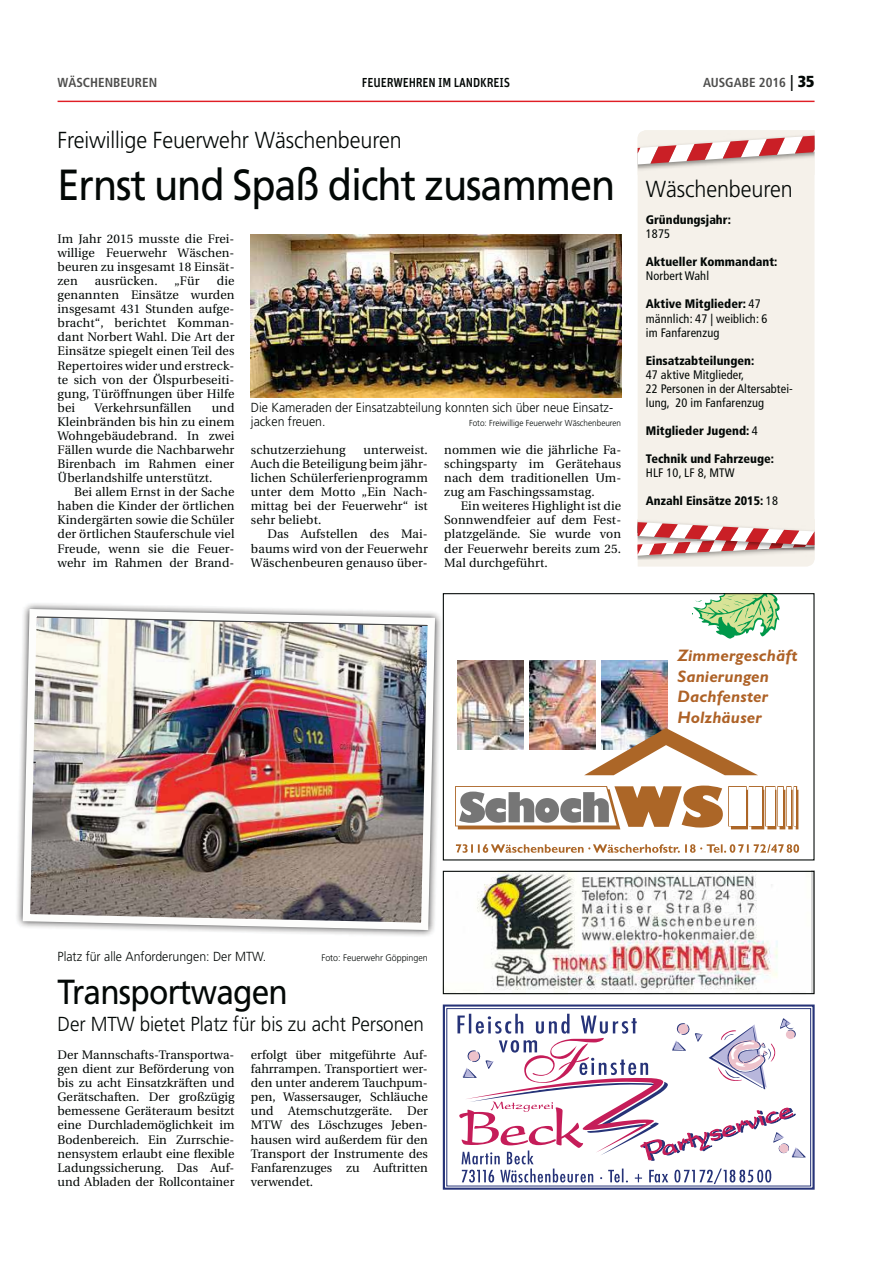
<style>
.page{position:relative;width:893px;height:1263px;background:#fff}
.page>*{position:absolute;margin:0;border:0;box-sizing:border-box;transform-origin:0 0}
.t1{font:43.5px "Frutiger";letter-spacing:-.025em;color:#030806;scale:.91 1}
.t2{font:34.8px "Frutiger";letter-spacing:-.025em;color:#030806;scale:.91 1}
.t3{font:300 23.25px "Frutiger";letter-spacing:-.005em;color:#030806;scale:.93 1}
.t4{font:300 20.25px "Frutiger";letter-spacing:-.005em;color:#030806;scale:.93 1}
.t5{font:italic 700 16.65px/20.9px "Gill Sans";letter-spacing:.01em;color:#ae6227}
.t6{font:italic 700 16.2px/27.9px "Gill Sans";color:#ac6627}
.t7{font:300 13.2px/14.1px "Frutiger";color:#030806;scale:.94 1}
.t8{font:700 condensed 13.05px "Frutiger";color:#4e4e4d}
.t9{font:500 13.05px "Unit Pro";letter-spacing:-.01em;color:#030806;scale:.91 1}
.t10{font:12.3px/14.1px "Utopia";letter-spacing:.01em;color:#030806;text-align:justify}
.t11{font:condensed 12.3px/14.1px "Frutiger";letter-spacing:.01em;color:#030806}
.t12{font:900 condensed 12.3px "Frutiger";color:#030806}
.t13{font:300 9.45px "Frutiger";color:#030806;scale:.94 1}
.t14{font:300 8.7px "Frutiger";color:#030806;scale:.94 1}
.s1{font-size:15.9px;color:#030806}
.s2{font-weight:900;font-size:15.9px;color:#030806}
.s3{font-weight:900}
.s4{font-weight:400}
</style>
<div class="page">
<hr style="left:58px;top:101px;width:756px;height:1px;background:#e01e25">
<div style="left:638px;top:175px;width:176px;height:392px;background:#f5f1ea"></div>
<img style="left:638px;top:556px;width:176px;height:4px">
<svg style="left:638px;top:136px;width:176px;height:28px"></svg>
<svg style="left:638px;top:520px;width:176px;height:36px"></svg>
<img style="left:251px;top:234px;width:370px;height:163px">
<img style="left:19px;top:605px;width:420px;height:329px">
<svg style="left:456px;top:844px;width:343px;height:9px"></svg>
<img style="left:529px;top:660px;width:66px;height:90px">
<img style="left:602px;top:660px;width:66px;height:68px">
<img style="left:457px;top:660px;width:66px;height:90px">
<svg style="left:584px;top:728px;width:174px;height:48px"></svg>
<svg style="left:455px;top:786px;width:343px;height:44px"></svg>
<hr style="left:794px;top:787px;width:2px;height:39px;background:#fff">
<svg style="left:693px;top:595px;width:87px;height:43px"></svg>
<div style="left:443px;top:593px;width:371px;height:268px;border:1px solid #030806"></div>
<div style="left:443px;top:1005px;width:371px;height:185px;border:2px solid #263378"></div>
<div style="left:446px;top:1008px;width:365px;height:178px;border:1px solid #263378"></div>
<svg style="left:457px;top:1014px;width:349px;height:170px"></svg>
<img style="left:477px;top:873px;width:301px;height:117px">
<div style="left:443px;top:871px;width:371px;height:123px;border:1px solid #030806"></div>
<p class="t8" style="left:58px;top:77px;width:101px">WÄSCHENBEUREN</p>
<p class="t9" style="left:362px;top:75px;width:164px">FEUERWEHREN IM LANDKREIS</p>
<p class="t8" style="left:703px;top:77px;width:113px">AUSGABE 2016 <span class="s1">|</span> <span class="s2">35</span></p>
<h3 class="t3" style="left:58px;top:130px;width:371px">Freiwillige Feuerwehr Wäschenbeuren</h3>
<h1 class="t1" style="left:58px;top:168px;width:614px">Ernst und Spaß dicht zusammen</h1>
<p class="t10" style="left:58px;top:233px;width:178px">Im Jahr 2015 musste die Frei&shy;willige Feuerwehr Wäschen&shy;beuren zu insgesamt 18 Einsät&shy;zen</p>
<h3 class="t3" style="left:646px;top:179px;width:159px">Wäschenbeuren</h3>
<p class="t12" style="left:646px;top:215px;width:86px">Gründungsjahr:</p>
<p class="t11" style="left:646px;top:228px;width:26px">1875</p>
<p class="t12" style="left:646px;top:257px;width:133px">Aktueller Kommandant:</p>
<p class="t11" style="left:646px;top:270px;width:65px">Norbert Wahl</p>
<p class="t11" style="left:646px;top:298px;width:123px"><span class="s3">Aktive Mitglieder:</span> 47 männlich: 47 | weiblich: 6 im Fanfarenzug</p>
<p class="t12" style="left:646px;top:356px;width:110px">Einsatzabteilungen:</p>
<p class="t11" style="left:646px;top:368px;width:148px">47 aktive Mitglieder,<br>22 Personen in der Altersabtei&shy;lung, 20 im Fanfarenzug</p>
<p class="t12" style="left:646px;top:426px;width:113px">Mitglieder Jugend: <span class="s4">4</span></p>
<p class="t12" style="left:646px;top:454px;width:130px">Technik und Fahrzeuge:</p>
<p class="t11" style="left:646px;top:467px;width:90px">HLF 10, LF 8, MTW</p>
<p class="t12" style="left:646px;top:496px;width:134px">Anzahl Einsätze 2015: <span class="s4">18</span></p>
<p class="t10" style="left:58px;top:275px;width:178px;text-indent:159px">die genannten Einsätze wurden insgesamt 431 Stunden aufge&shy;bracht“, berichtet Komman&shy;dant Norbert Wahl. Die Art der Einsätze spiegelt einen Teil des Repertoires wider und erstreck&shy;te sich von der Ölspurbeseiti&shy;gung, Türöffnungen über Hilfe bei</p>
<p class="t10" style="left:95px;top:275px;width:64px">ausrücken.</p>
<p class="t10" style="left:174px;top:275px;width:27px">„Für</p>
<p class="t7" style="left:251px;top:401px;width:387px">Die Kameraden der Einsatzabteilung konnten sich über neue Einsatz&shy;jacken freuen.</p>
<p class="t10" style="left:58px;top:402px;width:178px;text-indent:154px">und Kleinbränden bis hin zu einem Wohngebäudebrand. In zwei Fällen wurde die Nachbarwehr Birenbach im Rahmen einer Überlandshilfe unterstützt.</p>
<p class="t10" style="left:58px;top:486px;width:178px;text-indent:16px">Bei allem Ernst in der Sache haben die Kinder der örtlichen Kindergärten sowie die Schüler der örtlichen Stauferschule viel Freude, wenn sie die Feuer&shy;wehr im Rahmen der Brand-</p>
<p class="t10" style="left:95px;top:402px;width:98px">Verkehrsunfällen</p>
<p class="t14" style="left:469px;top:419px;width:163px">Foto: Freiwillige Feuerwehr Wäschenbeuren</p>
<p class="t10" style="left:251px;top:444px;width:96px">schutzerziehung</p>
<p class="t10" style="left:444px;top:444px;width:178px">nommen wie die jährliche Fa&shy;schingsparty im Gerätehaus nach dem traditionellen Um&shy;zug am Faschingssamstag.</p>
<p class="t10" style="left:444px;top:500px;width:178px;text-indent:16px">Ein weiteres Highlight ist die Sonnwendfeier auf dem Fest&shy;platzgelände. Sie wurde von der Feuerwehr bereits zum 25.<br>Mal durchgeführt.</p>
<p class="t10" style="left:251px;top:444px;width:178px;text-indent:113px">unterweist.<br>Auch die Beteiligung beim jähr&shy;lichen Schülerferienprogramm unter dem Motto „Ein Nach&shy;mittag bei der Feuerwehr“ ist sehr beliebt.</p>
<p class="t10" style="left:251px;top:528px;width:178px;text-indent:16px">Das Aufstellen des Mai&shy;baums wird von der Feuerwehr Wäschenbeuren genauso über-</p>
<p class="t7" style="left:58px;top:950px;width:224px">Platz für alle Anforderungen: Der MTW.</p>
<p class="t13" style="left:321px;top:954px;width:115px">Foto: Feuerwehr Göppingen</p>
<h2 class="t2" style="left:58px;top:978px;width:255px">Transportwagen</h2>
<p class="t10" style="left:58px;top:1049px;width:178px">Der Mannschafts-Transportwa&shy;gen dient zur Beförderung von bis zu acht Einsatzkräften und Gerätschaften. Der großzügig bemessene Geräteraum besitzt eine Durchlademöglichkeit im Bodenbereich. Ein Zurrschie&shy;nensystem erlaubt eine flexible Ladungssicherung. Das Auf&shy;und Abladen der Rollcontainer</p>
<p class="t10" style="left:251px;top:1049px;width:178px">erfolgt über mitgeführte Auf&shy;fahrrampen. Transportiert wer&shy;den unter anderem Tauchpum&shy;pen, Wassersauger, Schläuche und Atemschutzgeräte. Der MTW des Löschzuges Jeben&shy;hausen wird außerdem für den Transport der Instrumente des Fanfarenzuges zu Auftritten verwendet.</p>
<h3 class="t4" style="left:58px;top:1016px;width:395px">Der MTW bietet Platz für bis zu acht Personen</h3>
<h3 class="t5" style="left:677px;top:646px;width:122px">Zimmergeschäft<br>Sanierungen<br>Dachfenster<br>Holzhäuser</h3>
<h3 class="t6" style="left:677px;top:646px;width:97px">Sanierungen<br>Dachfenster<br>Holzhäuser</h3>
</div>
